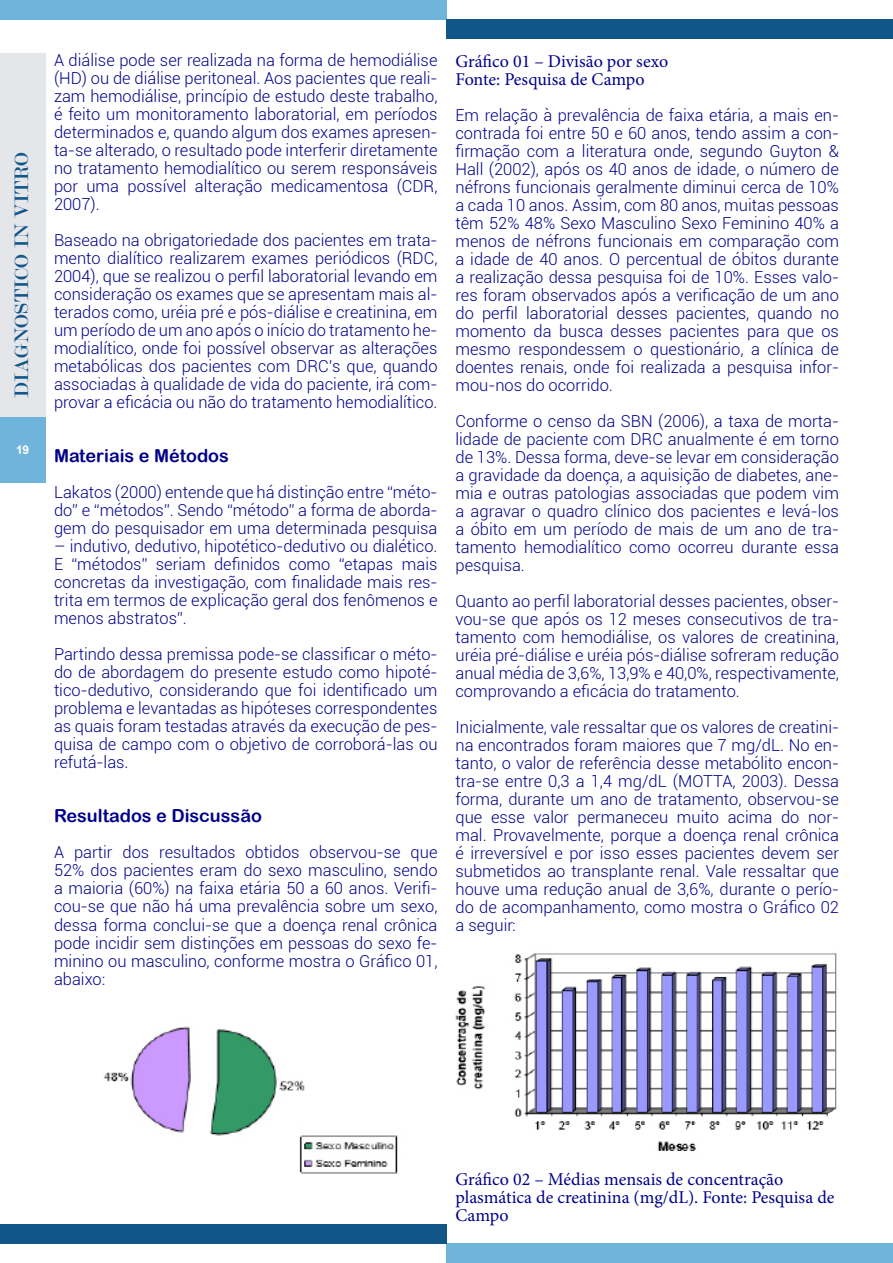
<style>
.page{position:relative;width:893px;height:1263px;background:#fff}
.page>*{position:absolute;margin:0;border:0;box-sizing:border-box;transform-origin:0 0}
.t1{font:21px "Modern";letter-spacing:.025em;color:#105689}
.t2{font:18px/18px "Minion Pro";color:#01008a}
.t3{font:18px "Arial Rounded MT Bold";color:#01008a}
.t4{font:300 16.5px/18px "Roboto";color:#01008a;text-align:justify}
.t5{font:700 12px "Arial";color:#fff}
</style>
<div class="page">
<div style="left:0;top:53px;width:45px;height:364px;background:#e5e6ea"></div>
<div style="left:0;top:417px;width:45px;height:66px;background:#6fb4db"></div>
<div style="left:0;top:0;width:446px;height:19px;background:#6fb4db"></div>
<div style="left:446px;top:19px;width:447px;height:19px;background:#105689"></div>
<div style="left:446px;top:1244px;width:447px;height:19px;background:#6fb4db"></div>
<div style="left:0;top:1225px;width:446px;height:19px;background:#105689"></div>
<img style="left:103px;top:1026px;width:295px;height:148px">
<img style="left:455px;top:953px;width:382px;height:198px">
<p class="t1" style="left:11px;top:398px;width:247px;rotate:-90deg">DIAGNOSTICO IN VITRO</p>
<p class="t5" style="left:16px;top:442px;width:15px">19</p>
<p class="t4" style="left:54px;top:51px;width:385px">A diálise pode ser realizada na forma de hemodiálise (HD) ou de diálise peritoneal. Aos pacientes que reali&shy;zam hemodiálise, princípio de estudo deste trabalho, é feito um monitoramento laboratorial, em períodos determinados e, quando algum dos exames apresen&shy;ta-se alterado, o resultado pode interferir diretamente no tratamento hemodialítico ou serem responsáveis por uma possível alteração medicamentosa (CDR, 2007).</p>
<p class="t4" style="left:54px;top:231px;width:385px">Baseado na obrigatoriedade dos pacientes em trata&shy;mento dialítico realizarem exames periódicos (RDC, 2004), que se realizou o perfil laboratorial levando em consideração os exames que se apresentam mais al&shy;terados como, uréia pré e pós-diálise e creatinina, em um período de um ano após o início do tratamento he&shy;modialítico, onde foi possível observar as alterações metabólicas dos pacientes com DRC’s que, quando associadas à qualidade de vida do paciente, irá com&shy;provar a eficácia ou não do tratamento hemodialítico.</p>
<p class="t3" style="left:54px;top:445px;width:176px">Materiais e Métodos</p>
<p class="t4" style="left:54px;top:483px;width:385px">Lakatos (2000) entende que há distinção entre “méto&shy;do” e “métodos”. Sendo “método” a forma de aborda&shy;gem do pesquisador em uma determinada pesquisa</p>
<p class="t4" style="left:54px;top:537px;width:385px">– indutivo, dedutivo, hipotético-dedutivo ou dialético.<br>E “métodos” seriam definidos como “etapas mais concretas da investigação, com finalidade mais res&shy;trita em termos de explicação geral dos fenômenos e menos abstratos”.</p>
<p class="t4" style="left:54px;top:645px;width:385px">Partindo dessa premissa pode-se classificar o méto&shy;do de abordagem do presente estudo como hipoté&shy;tico-dedutivo, considerando que foi identificado um problema e levantadas as hipóteses correspondentes as quais foram testadas através da execução de pes&shy;quisa de campo com o objetivo de corroborá-las ou refutá-las.</p>
<p class="t3" style="left:54px;top:805px;width:209px">Resultados e Discussão</p>
<p class="t4" style="left:54px;top:843px;width:385px">A partir dos resultados obtidos observou-se que 52% dos pacientes eram do sexo masculino, sendo a maioria (60%) na faixa etária 50 a 60 anos. Verifi&shy;cou-se que não há uma prevalência sobre um sexo, dessa forma conclui-se que a doença renal crônica pode incidir sem distinções em pessoas do sexo fe&shy;minino ou masculino, conforme mostra o Gráfico 01, abaixo:</p>
<p class="t2" style="left:455px;top:52px;width:214px">Gráfico 01 – Divisão por sexo<br>Fonte: Pesquisa de Campo</p>
<p class="t4" style="left:455px;top:105px;width:385px">Em relação à prevalência de faixa etária, a mais en&shy;contrada foi entre 50 e 60 anos, tendo assim a con&shy;firmação com a literatura onde, segundo Guyton &amp; Hall (2002), após os 40 anos de idade, o número de néfrons funcionais geralmente diminui cerca de 10% a cada 10 anos. Assim, com 80 anos, muitas pessoas têm 52% 48% Sexo Masculino Sexo Feminino 40% a menos de néfrons funcionais em comparação com a idade de 40 anos. O percentual de óbitos durante a realização dessa pesquisa foi de 10%. Esses valo&shy;res foram observados após a verificação de um ano do perfil laboratorial desses pacientes, quando no momento da busca desses pacientes para que os mesmo respondessem o questionário, a clínica de doentes renais, onde foi realizada a pesquisa infor&shy;mou-nos do ocorrido.</p>
<p class="t4" style="left:455px;top:411px;width:385px">Conforme o censo da SBN (2006), a taxa de morta&shy;lidade de paciente com DRC anualmente é em torno de 13%. Dessa forma, deve-se levar em consideração a gravidade da doença, a aquisição de diabetes, ane&shy;mia e outras patologias associadas que podem vim a agravar o quadro clínico dos pacientes e levá-los a óbito em um período de mais de um ano de tra&shy;tamento hemodialítico como ocorreu durante essa pesquisa.</p>
<p class="t4" style="left:455px;top:592px;width:385px">Quanto ao perfil laboratorial desses pacientes, obser&shy;vou-se que após os 12 meses consecutivos de tra&shy;tamento com hemodiálise, os valores de creatinina, uréia pré-diálise e uréia pós-diálise sofreram redução anual média de 3,6%, 13,9% e 40,0%, respectivamente, comprovando a eficácia do tratamento.</p>
<p class="t4" style="left:455px;top:718px;width:385px">Inicialmente, vale ressaltar que os valores de creatini&shy;na encontrados foram maiores que 7 mg/dL. No en&shy;tanto, o valor de referência desse metabólito encon&shy;tra-se entre 0,3 a 1,4 mg/dL (MOTTA, 2003). Dessa forma, durante um ano de tratamento, observou-se que esse valor permaneceu muito acima do nor&shy;mal. Provavelmente, porque a doença renal crônica é irreversível e por isso esses pacientes devem ser submetidos ao transplante renal. Vale ressaltar que houve uma redução anual de 3,6%, durante o perío&shy;do de acompanhamento, como mostra o Gráfico 02 a seguir:</p>
<p class="t2" style="left:455px;top:1170px;width:380px">Gráfico 02 – Médias mensais de concentração plasmática de creatinina (mg/dL). Fonte: Pesquisa de<br>Campo</p>
</div>
